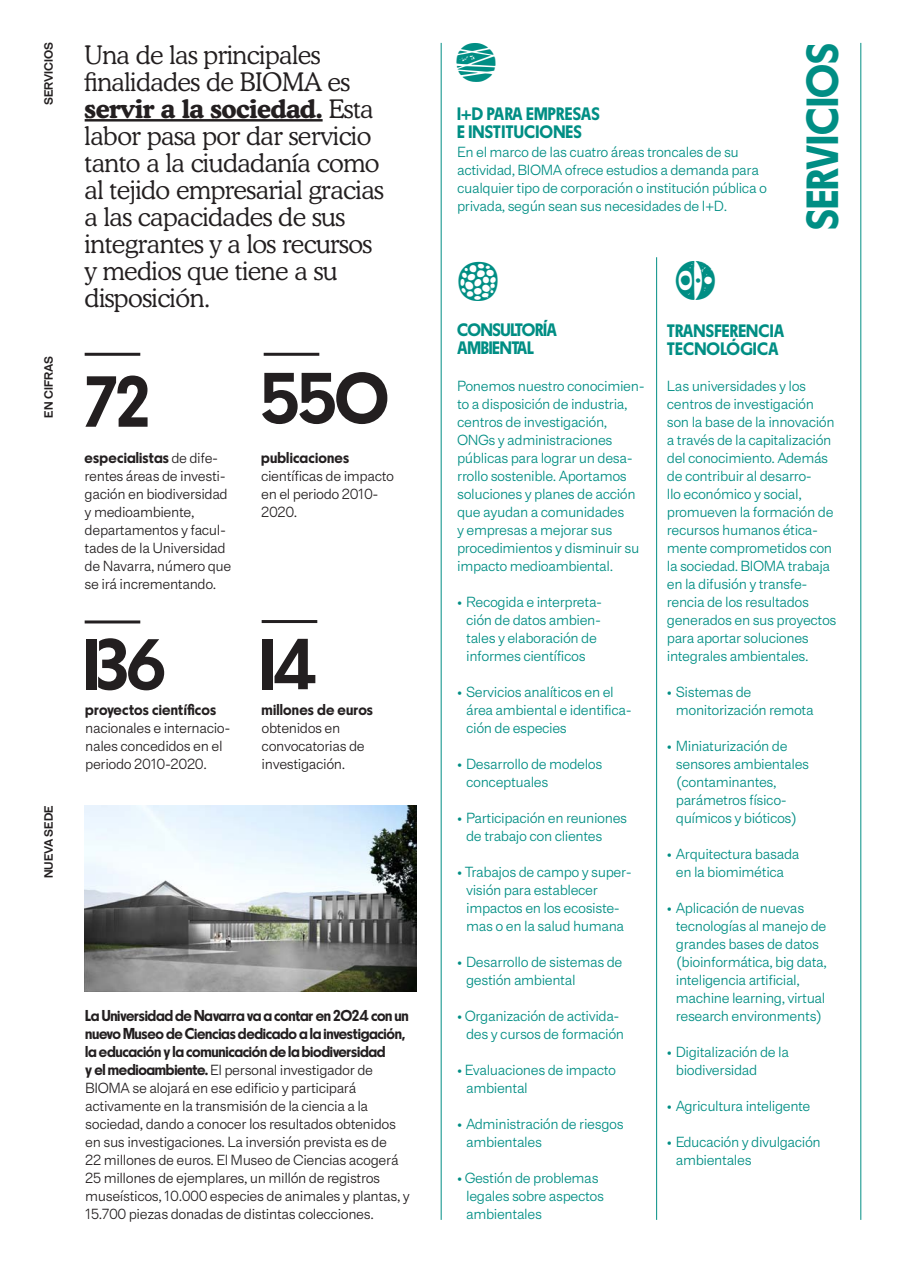
<style>
.page{position:relative;width:905px;height:1263px;background:#fff}
.page>*{position:absolute;margin:0;border:0;box-sizing:border-box;transform-origin:0 0}
.t1{font:72px "Parafina Bold L";color:#231f20}
.t2{font:45px "Parafina Bold S";color:#008e84}
.t3{font:300 25.5px/27px "Cooper BT";letter-spacing:-.02em;color:#231f20}
.t4{font:18px/18px "Parafina Bold S";letter-spacing:.01em;color:#008e84}
.t5{font:18px/18px "Parafina Bold S";letter-spacing:-.02em;color:#008e84}
.t6{font:15.75px/18px "Parafina Bold S";letter-spacing:-.02em;color:#231f20}
.t7{font:15.75px "Parafina Bold S";letter-spacing:.01em;color:#231f20}
.t8{font:15.75px "Parafina Bold S";letter-spacing:.005em;color:#231f20}
.t9{font:14.7px/18px "Miletus Rnd Dots Light S";letter-spacing:-.03em;color:#008e84}
.t10{font:14.7px/18px "Miletus Rnd Dots Light S";letter-spacing:-.03em;color:#231f20}
.t11{font:12px "Miletus Rnd Dots Medium M";color:#231f20}
.s1{font-weight:700}
.s2{font-family:"Miletus Rnd Dots Light S";font-size:14.7px}
.s3{font-family:"Parafina Bold S";font-size:15.75px}
</style>
<div class="page">
<hr style="left:85px;top:119px;width:238px;height:3px;background:#231f20">
<hr style="left:85px;top:353px;width:55px;height:3px;background:#231f20">
<hr style="left:85px;top:620px;width:55px;height:3px;background:#231f20">
<hr style="left:264px;top:353px;width:55px;height:3px;background:#231f20">
<hr style="left:262px;top:620px;width:55px;height:3px;background:#231f20">
<img style="left:85px;top:805px;width:332px;height:187px">
<hr style="left:860px;top:43px;width:1px;height:1177px;background:#008e84">
<hr style="left:441px;top:43px;width:1px;height:1177px;background:#008e84">
<hr style="left:656px;top:257px;width:1px;height:963px;background:#008e84">
<p class="t11" style="left:41px;top:105px;width:65px;rotate:-90deg">SERVICIOS</p>
<p class="t11" style="left:41px;top:418px;width:63px;rotate:-90deg">EN CIFRAS</p>
<p class="t11" style="left:41px;top:878px;width:75px;rotate:-90deg">NUEVA SEDE</p>
<p class="t3" style="left:85px;top:41px;width:301px">Una de las principales finalidades de BIOMA es <span class="s1">servir a la sociedad.</span> Esta labor pasa por dar servicio tanto a la ciudadanía como al tejido empresarial gracias a las capacidades de sus integrantes y a los recursos y medios que tiene a su disposición.</p>
<h1 class="t1" style="left:85px;top:362px;width:65px">72</h1>
<h1 class="t1" style="left:261px;top:359px;width:128px">550</h1>
<p class="t7" style="left:85px;top:448px;width:135px">especialistas <span class="s2">de dife-</span></p>
<p class="t10" style="left:85px;top:467px;width:148px">rentes áreas de investi&shy;gación en biodiversidad y medioambiente, departamentos y facul&shy;tades de la Universidad de Navarra, número que se irá incrementando.</p>
<p class="t7" style="left:261px;top:448px;width:90px">publicaciones</p>
<p class="t10" style="left:261px;top:467px;width:134px">científicas de impacto en el periodo 2010-<br>2020.</p>
<h1 class="t1" style="left:85px;top:625px;width:81px">136</h1>
<h1 class="t1" style="left:262px;top:624px;width:56px">14</h1>
<p class="t8" style="left:85px;top:700px;width:132px">proyectos científicos</p>
<p class="t10" style="left:85px;top:719px;width:147px">nacionales e internacio&shy;nales concedidos en el periodo 2010-2020.</p>
<p class="t7" style="left:262px;top:700px;width:113px">millones de euros</p>
<p class="t10" style="left:262px;top:719px;width:105px">obtenidos en convocatorias de investigación.</p>
<p class="t6" style="left:85px;top:1006px;width:325px">La Universidad de Navarra va a contar en 2024 con un nuevo Museo de Ciencias dedicado a la investigación, la educación y la comunicación de la biodiversidad</p>
<p class="t10" style="left:85px;top:1061px;width:326px"><span class="s3">y el medioambiente.</span> El personal investigador de BIOMA se alojará en ese edificio y participará activamente en la transmisión de la ciencia a la sociedad, dando a conocer los resultados obtenidos en sus investigaciones. La inversión prevista es de<br>22 millones de euros. El Museo de Ciencias acogerá 25 millones de ejemplares, un millón de registros museísticos, 10.000 especies de animales y plantas, y 15.700 piezas donadas de distintas colecciones.</p>
<p class="t4" style="left:457px;top:104px;width:144px">I+D PARA EMPRESAS<br>E INSTITUCIONES</p>
<p class="t9" style="left:457px;top:143px;width:311px">En el marco de las cuatro áreas troncales de su actividad, BIOMA ofrece estudios a demanda para cualquier tipo de corporación o institución pública o privada, según sean sus necesidades de I+D.</p>
<h2 class="t2" style="left:796px;top:230px;width:189px;rotate:-90deg">SERVICIOS</h2>
<p class="t5" style="left:457px;top:320px;width:101px">CONSULTORÍA<br>AMBIENTAL</p>
<p class="t9" style="left:457px;top:377px;width:189px">Ponemos nuestro conocimien&shy;to a disposición de industria, centros de investigación,<br>ONGs y administraciones públicas para lograr un desa&shy;rrollo sostenible. Aportamos soluciones y planes de acción que ayudan a comunidades<br>y empresas a mejorar sus procedimientos y disminuir su impacto medioambiental.</p>
<p class="t9" style="left:457px;top:593px;width:147px;text-align:center">• Recogida e interpreta&shy;ción de datos ambien&shy;tales y elaboración de informes científicos</p>
<p class="t9" style="left:466px;top:683px;width:167px;text-indent:-9px">• Servicios analíticos en el área ambiental e identifica&shy;ción de especies</p>
<p class="t9" style="left:466px;top:755px;width:138px;text-indent:-9px">• Desarrollo de modelos conceptuales</p>
<p class="t9" style="left:466px;top:809px;width:163px;text-indent:-9px">• Participación en reuniones de trabajo con clientes</p>
<p class="t9" style="left:466px;top:863px;width:167px;text-indent:-9px">• Trabajos de campo y super&shy;visión para establecer impactos en los ecosiste&shy;mas o en la salud humana</p>
<p class="t9" style="left:466px;top:953px;width:158px;text-indent:-9px">• Desarrollo de sistemas de gestión ambiental</p>
<p class="t9" style="left:466px;top:1007px;width:160px;text-indent:-9px">• Organización de activida&shy;des y cursos de formación</p>
<p class="t9" style="left:466px;top:1061px;width:151px;text-indent:-9px">• Evaluaciones de impacto ambiental</p>
<p class="t9" style="left:466px;top:1115px;width:159px;text-indent:-9px">• Administración de riesgos ambientales</p>
<p class="t9" style="left:466px;top:1169px;width:139px;text-indent:-9px">• Gestión de problemas legales sobre aspectos ambientales</p>
<p class="t4" style="left:667px;top:322px;width:119px">TRANSFERENCIA<br>TECNOLÓGICA</p>
<p class="t9" style="left:667px;top:377px;width:171px">Las universidades y los centros de investigación son la base de la innovación a través de la capitalización del conocimiento. Además de contribuir al desarro-<br>llo económico y social, promueven la formación de recursos humanos ética&shy;mente comprometidos con la sociedad. BIOMA trabaja en la difusión y transfe&shy;rencia de los resultados generados en sus proyectos para aportar soluciones integrales ambientales.</p>
<p class="t9" style="left:676px;top:683px;width:139px;text-indent:-9px">• Sistemas de monitorización remota</p>
<p class="t9" style="left:676px;top:737px;width:135px;text-indent:-9px">• Miniaturización de sensores ambientales (contaminantes, parámetros físico&shy;químicos y bióticos)</p>
<p class="t9" style="left:667px;top:845px;width:134px;text-align:center">• Arquitectura basada en la biomimética</p>
<p class="t9" style="left:676px;top:899px;width:153px;text-indent:-9px">• Aplicación de nuevas tecnologías al manejo de grandes bases de datos (bioinformática, big data, inteligencia artificial, machine learning, virtual research environments)</p>
<p class="t9" style="left:676px;top:1043px;width:115px;text-indent:-9px">• Digitalización de la biodiversidad</p>
<p class="t9" style="left:667px;top:1097px;width:145px">• Agricultura inteligente</p>
<p class="t9" style="left:676px;top:1133px;width:147px;text-indent:-9px">• Educación y divulgación ambientales</p>
</div>
